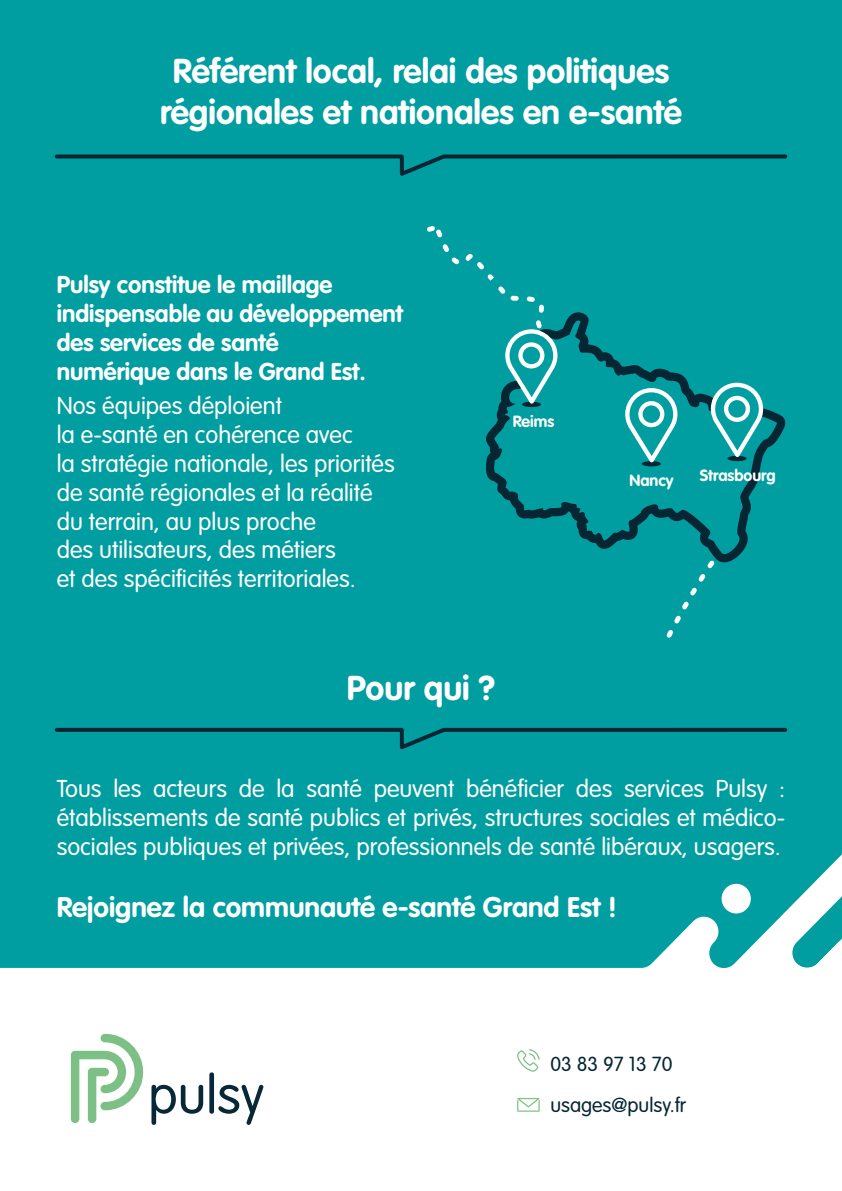
<style>
.page{position:relative;width:842px;height:1191px;background:#fff}
.page>*{position:absolute;margin:0;border:0;box-sizing:border-box;transform-origin:0 0}
.Titre_verso{font:700 34px/40.8px "VAG Rounded Std";color:#fff;text-align:center}
.Texte{font:700 28px "VAG Rounded Std";color:#fff}
.Texte-2{font:300 24px/28.8px "VAG Rounded Std";color:#fff;text-align:justify}
.Texte-3{font:700 24px/28.8px "VAG Rounded Std";color:#fff}
.Titre_verso-2{font:300 20px "VAG Rounded Std";color:#062634}
.Titre_verso-3{font:700 16px "VAG Rounded Std";color:#fff}
</style>
<div class="page">
<div style="left:0;top:0;width:842px;height:969px;background:#009ea0"></div>
<svg style="left:151px;top:1084px;width:52px;height:40px"></svg>
<div style="left:209px;top:1072px;width:5px;height:41px;background:#082837;border-radius:2px"></div>
<svg style="left:218px;top:1084px;width:45px;height:40px"></svg>
<svg style="left:71px;top:1033px;width:72px;height:90px"></svg>
<svg style="left:54px;top:154px;width:734px;height:22px"></svg>
<svg style="left:666px;top:562px;width:49px;height:75px"></svg>
<svg style="left:486px;top:407px;width:299px;height:155px"></svg>
<svg style="left:427px;top:226px;width:336px;height:236px"></svg>
<svg style="left:54px;top:727px;width:734px;height:22px"></svg>
<svg style="left:0;top:854px;width:842px;height:115px"></svg>
<div style="left:721px;top:883px;width:30px;height:30px;background:#fff;border-radius:50%"></div>
<svg style="left:517px;top:1098px;width:23px;height:13px"></svg>
<svg style="left:517px;top:1049px;width:23px;height:22px"></svg>
<p class="Titre_verso" style="left:160px;top:52px;width:523px">Référent local, relai des politiques régionales et nationales en e-santé</p>
<p class="Texte-3" style="left:57px;top:271px;width:348px">Pulsy constitue le maillage indispensable au développement des services de santé<br>numérique dans le Grand Est.</p>
<p class="Texte-2" style="left:57px;top:392px;width:339px;text-align:left">Nos équipes déploient<br>la e-santé en cohérence avec<br>la stratégie nationale, les priorités de santé régionales et la réalité du terrain, au plus proche<br>des utilisateurs, des métiers<br>et des spécificités territoriales.</p>
<p class="Titre_verso-3" style="left:513px;top:412px;width:43px">Reims</p>
<p class="Titre_verso" style="left:347px;top:669px;width:150px">Pour qui ?</p>
<p class="Titre_verso-3" style="left:629px;top:471px;width:46px">Nancy</p>
<p class="Titre_verso-3" style="left:700px;top:466px;width:78px">Strasbourg</p>
<p class="Texte-2" style="left:57px;top:775px;width:730px">Tous les acteurs de la santé peuvent bénéficier des services Pulsy : établissements de santé publics et privés, structures sociales et médico&shy;sociales publiques et privées, professionnels de santé libéraux, usagers.</p>
<p class="Texte" style="left:57px;top:890px;width:562px">Rejoignez la communauté e-santé Grand Est !</p>
<p class="Titre_verso-2" style="left:550px;top:1052px;width:124px">03 83 97 13 70</p>
<p class="Titre_verso-2" style="left:550px;top:1093px;width:137px">usages@pulsy.fr</p>
</div>
